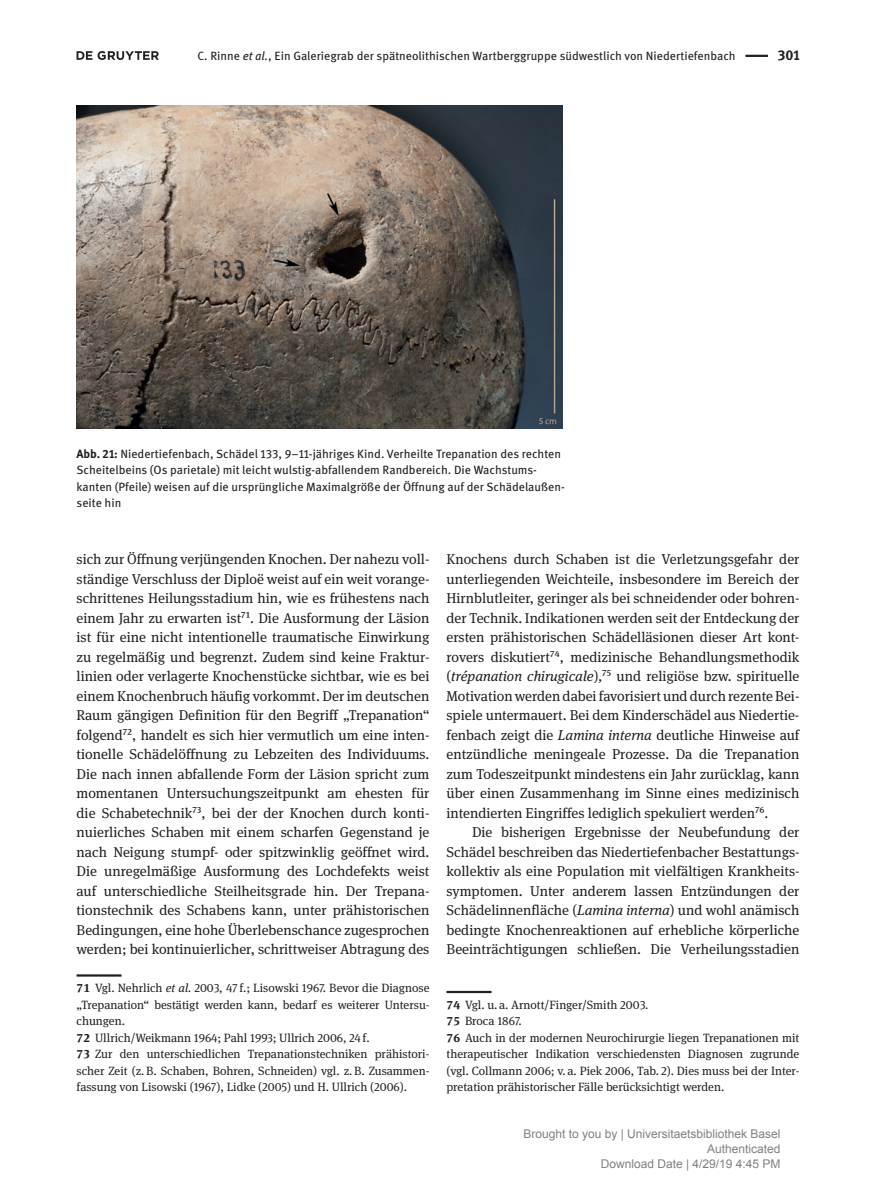
<style>
.page{position:relative;width:893px;height:1191px;background:#fff}
.page>*{position:absolute;margin:0;border:0;box-sizing:border-box;transform-origin:0 0}
.t1{font:14.25px/19.5px "DG Meta Serif Science";color:#231f20;text-align:justify}
.t2{font:700 14.25px "DG Meta Science";color:#231f20}
.t3{font:12px/16.5px "DG Meta Serif Science";color:#231f20}
.t4{font:12px/16.5px "DG Meta Science";color:#231f20}
.t5{font:12px/15px "Arial";color:#808080;text-align:right}
.s1{font-style:italic}
.s2{font-weight:700}
</style>
<div class="page">
<svg style="left:77px;top:51px;width:82px;height:9px"></svg>
<hr style="left:745px;top:55px;width:23px;height:2px;background:#231f20">
<hr style="left:77px;top:974px;width:45px;height:2px;background:#231f20">
<hr style="left:446px;top:991px;width:45px;height:2px;background:#231f20">
<img style="left:77px;top:106px;width:485px;height:323px">
<p class="t4" style="left:197px;top:47px;width:540px">C. Rinne <span class="s1">et al.</span>, Ein Galeriegrab der spätneolithischen Wartberggruppe südwestlich von Niedertiefenbach</p>
<p class="t2" style="left:778px;top:44px;width:23px">301</p>
<p class="t4" style="left:77px;top:445px;width:490px"><span class="s2">Abb. 21:</span> Niedertiefenbach, Schädel 133, 9–11-jähriges Kind. Verheilte Trepanation des rechten Scheitelbeins (Os parietale) mit leicht wulstig-abfallendem Randbereich. Die Wachstums&shy;kanten (Pfeile) weisen auf die ursprüngliche Maximalgröße der Öffnung auf der Schädelaußen&shy;seite hin</p>
<p class="t1" style="left:77px;top:549px;width:354px">sich zur Öffnung verjüngenden Knochen. Der nahezu voll&shy;ständige Verschluss der Diploë weist auf ein weit vorange&shy;schrittenes Heilungsstadium hin, wie es frühestens nach einem Jahr zu erwarten ist71. Die Ausformung der Läsion ist für eine nicht intentionelle traumatische Einwirkung zu regelmäßig und begrenzt. Zudem sind keine Fraktur&shy;linien oder verlagerte Knochenstücke sichtbar, wie es bei einem Knochenbruch häufig vorkommt. Der im deutschen Raum gängigen Definition für den Begriff „Trepanation“ folgend72, handelt es sich hier vermutlich um eine inten&shy;tionelle Schädelöffnung zu Lebzeiten des Individuums.<br>Die nach innen abfallende Form der Läsion spricht zum momentanen Untersuchungszeitpunkt am ehesten für die Schabetechnik73, bei der der Knochen durch konti&shy;nuierliches Schaben mit einem scharfen Gegenstand je nach Neigung stumpf- oder spitzwinklig geöffnet wird.<br>Die unregelmäßige Ausformung des Lochdefekts weist auf unterschiedliche Steilheitsgrade hin. Der Trepana&shy;tionstechnik des Schabens kann, unter prähistorischen Bedingungen, eine hohe Überlebenschance zugesprochen werden; bei kontinuierlicher, schrittweiser Abtragung des</p>
<p class="t3" style="left:77px;top:979px;width:354px"><span class="s2">71</span> Vgl. Nehrlich <span class="s1">et al.</span> 2003, 47 f.; Lisowski 1967. Bevor die Diagnose „Trepanation“ bestätigt werden kann, bedarf es weiterer Untersu&shy;chungen.<br><span class="s2">72</span> Ullrich/Weikmann 1964; Pahl 1993; Ullrich 2006, 24 f.<br><span class="s2">73</span> Zur den unterschiedlichen Trepanationstechniken prähistori&shy;scher Zeit (z. B. Schaben, Bohren, Schneiden) vgl. z. B. Zusammen&shy;fassung von Lisowski (1967), Lidke (2005) und H. Ullrich (2006).</p>
<p class="t1" style="left:446px;top:549px;width:354px">Knochens durch Schaben ist die Verletzungsgefahr der unterliegenden Weichteile, insbesondere im Bereich der Hirnblutleiter, geringer als bei schneidender oder bohren&shy;der Technik. Indikationen werden seit der Entdeckung der ersten prähistorischen Schädelläsionen dieser Art kont&shy;rovers diskutiert74, medizinische Behandlungsmethodik (<span class="s1">trépanation chirugicale</span>)<span class="s1">,</span>75 und religiöse bzw. spirituelle Motivation werden dabei favorisiert und durch rezente Bei&shy;spiele untermauert. Bei dem Kinderschädel aus Niedertie&shy;fenbach zeigt die <span class="s1">Lamina interna</span> deutliche Hinweise auf entzündliche meningeale Prozesse. Da die Trepanation zum Todeszeitpunkt mindestens ein Jahr zurücklag, kann über einen Zusammenhang im Sinne eines medizinisch intendierten Eingriffes lediglich spekuliert werden76.</p>
<p class="t1" style="left:446px;top:822px;width:354px;text-indent:26px">Die bisherigen Ergebnisse der Neubefundung der Schädel beschreiben das Niedertiefenbacher Bestattungs&shy;kollektiv als eine Population mit vielfältigen Krankheits&shy;symptomen. Unter anderem lassen Entzündungen der Schädelinnenfläche (<span class="s1">Lamina interna</span>) und wohl anämisch bedingte Knochenreaktionen auf erhebliche körperliche Beeinträchtigungen schließen. Die Verheilungsstadien</p>
<p class="t3" style="left:446px;top:995px;width:354px"><span class="s2">74</span> Vgl. u. a. Arnott/Finger/Smith 2003.<br><span class="s2">75</span> Broca 1867.<br><span class="s2">76</span> Auch in der modernen Neurochirurgie liegen Trepanationen mit therapeutischer Indikation verschiedensten Diagnosen zugrunde (vgl. Collmann 2006; v. a. Piek 2006, Tab. 2). Dies muss bei der Inter&shy;pretation prähistorischer Fälle berücksichtigt werden.</p>
<p class="t5" style="left:523px;top:1127px;width:259px">Brought to you by | Universitaetsbibliothek Basel<br>Authenticated<br>Download Date | 4/29/19 4:45 PM</p>
</div>
